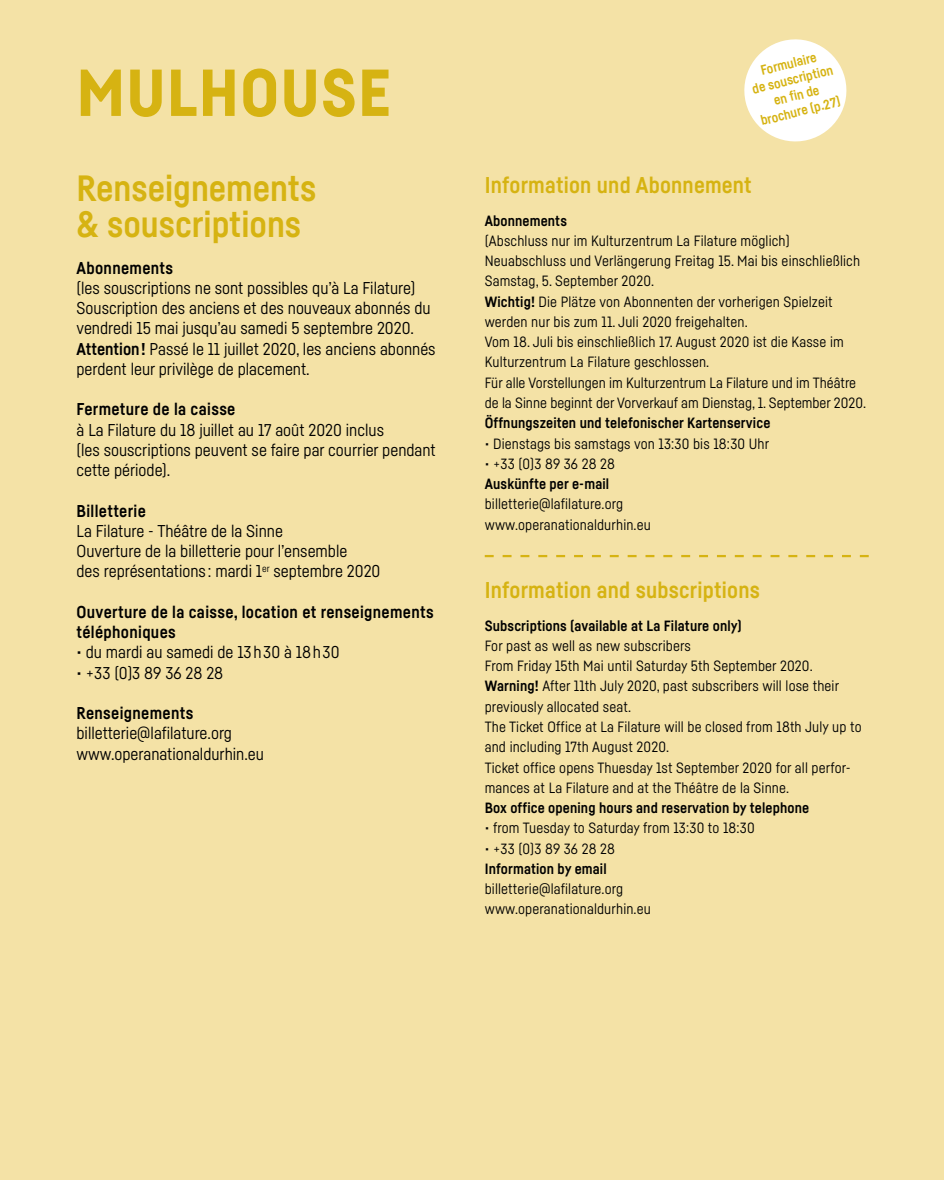
<style>
.page{position:relative;width:944px;height:1180px;background:#f4e2a6}
.page>*{position:absolute;margin:0;border:0;box-sizing:border-box;transform-origin:0 0}
.t1{font:900 65.25px "Fabrikat";letter-spacing:.02em;color:#d6b312}
.t2{font:700 36px/36px "Fabrikat";color:#d6b312}
.t3{font:700 22.5px "Fabrikat";letter-spacing:.01em;color:#d6b312}
.t4{font:16.88px/20.2px "Fabrikat";color:#000}
.t5{font:700 16.88px/20.2px "Fabrikat";letter-spacing:.02em;color:#000}
.t6{font:14.62px/20.2px "Fabrikat";letter-spacing:.01em;color:#000}
.t7{font:700 14.62px "Fabrikat";letter-spacing:.01em;color:#000}
.t8{font:700 13.5px/16.2px "Fabrikat";color:#d6b312;text-align:center}
.s1{font-weight:700}
</style>
<div class="page">
<svg style="left:485px;top:555px;width:384px;height:2px"></svg>
<svg style="left:744px;top:39px;width:103px;height:103px"></svg>
<h1 class="t1" style="left:77px;top:52px;width:316px">MULHOUSE</h1>
<h2 class="t2" style="left:77px;top:170px;width:241px">Renseignements &amp; souscriptions</h2>
<p class="t5" style="left:77px;top:257px;width:98px">Abonnements</p>
<p class="t4" style="left:77px;top:277px;width:361px">(les souscriptions ne sont possibles qu’à La Filature)<br>Souscription des anciens et des nouveaux abonnés du vendredi 15 mai jusqu’au samedi 5 septembre 2020.<br><span class="s1">Attention !</span> Passé le 11 juillet 2020, les anciens abonnés perdent leur privilège de placement.</p>
<p class="t5" style="left:77px;top:399px;width:160px">Fermeture de la caisse</p>
<p class="t4" style="left:77px;top:419px;width:361px">à La Filature du 18 juillet au 17 août 2020 inclus<br>(les souscriptions peuvent se faire par courrier pendant cette période).</p>
<p class="t5" style="left:77px;top:500px;width:71px">Billetterie</p>
<p class="t4" style="left:77px;top:520px;width:305px">La Filature - Théâtre de la Sinne<br>Ouverture de la billetterie pour l’ensemble<br>des représentations : mardi 1<sup>er</sup> septembre 2020</p>
<p class="t5" style="left:77px;top:601px;width:359px">Ouverture de la caisse, location et renseignements téléphoniques</p>
<p class="t4" style="left:77px;top:642px;width:265px">• du mardi au samedi de 13 h 30 à 18 h 30</p>
<p class="t4" style="left:77px;top:662px;width:148px">• +33 (0)3 89 36 28 28</p>
<p class="t5" style="left:77px;top:703px;width:118px">Renseignements</p>
<p class="t4" style="left:77px;top:723px;width:189px">billetterie@lafilature.org www.operanationaldurhin.eu</p>
<p class="t8" style="left:746px;top:65px;width:84px;rotate:-14deg">Formulaire<br>de souscription en fin de brochure (p.27)</p>
<h3 class="t3" style="left:485px;top:171px;width:269px">Information und Abonnement</h3>
<p class="t7" style="left:485px;top:212px;width:84px">Abonnements</p>
<p class="t6" style="left:485px;top:230px;width:383px">(Abschluss nur im Kulturzentrum La Filature möglich)<br>Neuabschluss und Verlängerung Freitag 15. Mai bis einschließlich Samstag, 5. September 2020.<br><span class="s1">Wichtig!</span> Die Plätze von Abonnenten der vorherigen Spielzeit werden nur bis zum 11. Juli 2020 freigehalten.<br>Vom 18. Juli bis einschließlich 17. August 2020 ist die Kasse im Kulturzentrum La Filature geschlossen.<br>Für alle Vorstellungen im Kulturzentrum La Filature und im Théâtre de la Sinne beginnt der Vorverkauf am Dienstag, 1. September 2020.</p>
<p class="t7" style="left:485px;top:414px;width:287px">Öffnungszeiten und telefonischer Kartenservice</p>
<p class="t6" style="left:485px;top:433px;width:286px">• Dienstags bis samstags von 13:30 bis 18:30 Uhr</p>
<p class="t6" style="left:485px;top:453px;width:132px">• +33 (0)3 89 36 28 28</p>
<p class="t7" style="left:485px;top:475px;width:126px">Auskünfte per e-mail</p>
<p class="t6" style="left:485px;top:494px;width:168px">billetterie@lafilature.org www.operanationaldurhin.eu</p>
<h3 class="t3" style="left:485px;top:576px;width:277px">Information and subscriptions</h3>
<p class="t7" style="left:485px;top:617px;width:259px">Subscriptions (available at La Filature only)</p>
<p class="t6" style="left:485px;top:635px;width:378px">For past as well as new subscribers<br>From Friday 15th Mai until Saturday 5th September 2020.<br><span class="s1">Warning!</span> After 11th July 2020, past subscribers will lose their previously allocated seat.<br>The Ticket Office at La Filature will be closed from 18th July up to and including 17th August 2020.<br>Ticket office opens Thuesday 1st September 2020 for all perfor&shy;mances at La Filature and at the Théâtre de la Sinne.</p>
<p class="t7" style="left:485px;top:799px;width:326px">Box office opening hours and reservation by telephone</p>
<p class="t6" style="left:485px;top:818px;width:272px">• from Tuesday to Saturday from 13:30 to 18:30</p>
<p class="t6" style="left:485px;top:838px;width:132px">• +33 (0)3 89 36 28 28</p>
<p class="t7" style="left:485px;top:860px;width:124px">Information by email</p>
<p class="t6" style="left:485px;top:878px;width:168px">billetterie@lafilature.org www.operanationaldurhin.eu</p>
</div>
